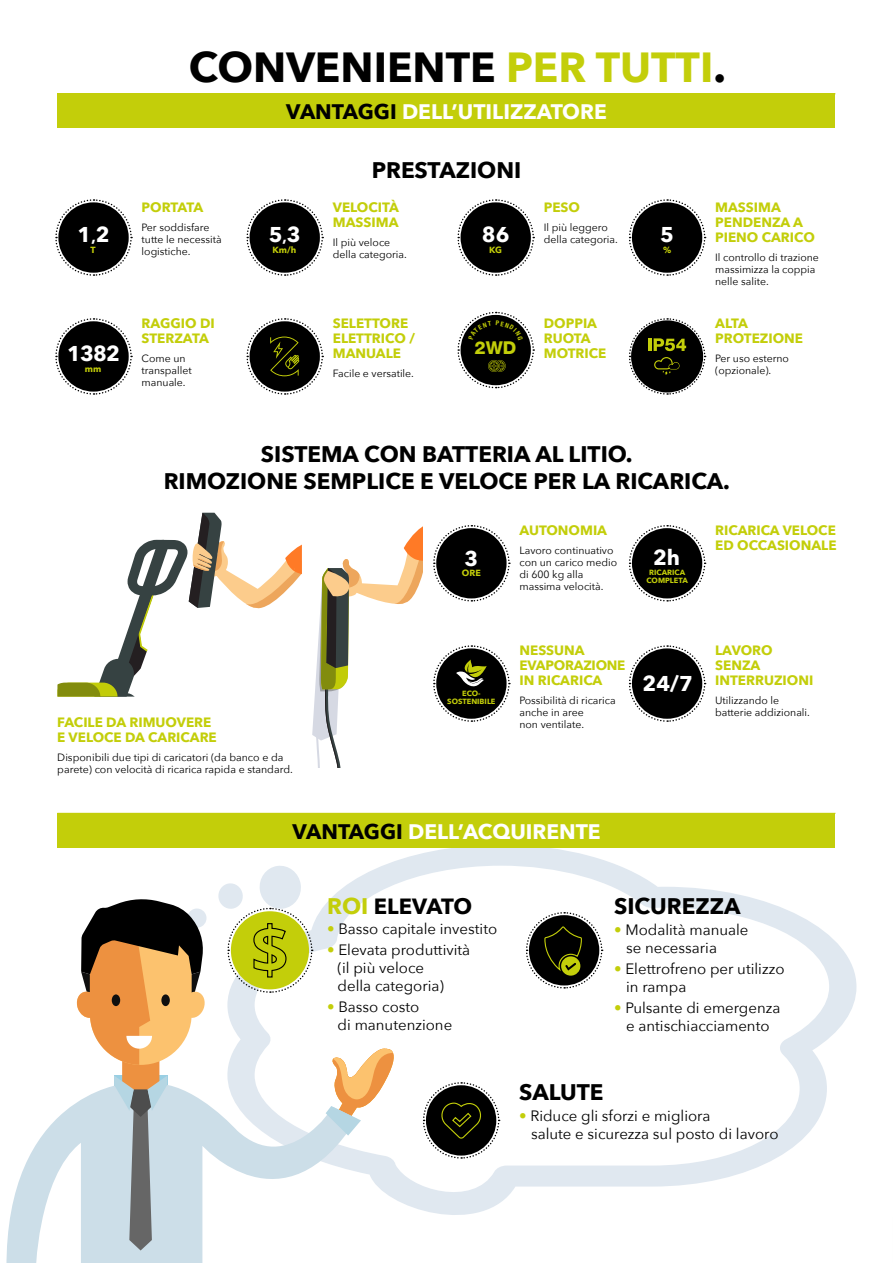
<style>
.page{position:relative;width:893px;height:1263px;background:#fff}
.page>*{position:absolute;margin:0;border:0;box-sizing:border-box;transform-origin:0 0}
.t1{font:700 42px "Avenir Next";color:#000}
.t2{font:700 22.5px/27px "Avenir Next";color:#000;text-align:center}
.t3{font:700 22.05px "Avenir Next";letter-spacing:-.015em;color:#000}
.t4{font:700 21.45px "Avenir Next";letter-spacing:-.02em;color:#fff}
.t5{font:700 21px "Avenir Next";color:#fff}
.t6{font:800 17.85px "Helvetica Neue LT Pro";color:#c3ce0a}
.t7{font:15px/18px "Avenir Next";color:#000}
.t8{font:700 13.5px/15px "Avenir Next";color:#c3ce0a}
.t9{font:700 13.5px "Avenir Next";letter-spacing:-.035em;color:#c3ce0a}
.t10{font:10.65px/12px "Avenir Next";color:#000}
.t11{font:10.5px/12px "Avenir Next";color:#000}
.t12{font:700 8.85px "Avenir Next";color:#c3ce0a}
.t13{font:700 7.5px/7.5px "Avenir Next";color:#c3ce0a;text-align:center}
.s1{color:#c3ce0a}
.s2{color:#000}
.s3{font-size:14.4px}
.s4{font-size:22.5px;color:#c3ce0a}
</style>
<div class="page">
<svg style="left:312px;top:527px;width:110px;height:240px"></svg>
<svg style="left:629px;top:645px;width:77px;height:77px"></svg>
<div style="left:632px;top:648px;width:70px;height:71px;background:#000;border-radius:50%"></div>
<svg style="left:227px;top:847px;width:629px;height:368px"></svg>
<div style="left:57px;top:94px;width:778px;height:34px;background:#c3ce0a"></div>
<div style="left:57px;top:813px;width:778px;height:34px;background:#c3ce0a"></div>
<svg style="left:422px;top:1081px;width:78px;height:78px"></svg>
<svg style="left:525px;top:911px;width:78px;height:78px"></svg>
<svg style="left:629px;top:525px;width:77px;height:77px"></svg>
<div style="left:632px;top:528px;width:70px;height:70px;background:#000;border-radius:50%"></div>
<svg style="left:55px;top:199px;width:78px;height:77px"></svg>
<div style="left:58px;top:202px;width:71px;height:71px;background:#000;border-radius:50%"></div>
<svg style="left:55px;top:318px;width:78px;height:77px"></svg>
<div style="left:58px;top:321px;width:71px;height:71px;background:#000;border-radius:50%"></div>
<svg style="left:433px;top:525px;width:77px;height:77px"></svg>
<div style="left:436px;top:528px;width:71px;height:70px;background:#000;border-radius:50%"></div>
<svg style="left:629px;top:199px;width:77px;height:77px"></svg>
<div style="left:632px;top:202px;width:70px;height:71px;background:#000;border-radius:50%"></div>
<svg style="left:629px;top:318px;width:77px;height:77px"></svg>
<svg style="left:218px;top:864px;width:95px;height:129px"></svg>
<svg style="left:457px;top:199px;width:78px;height:77px"></svg>
<div style="left:461px;top:202px;width:70px;height:71px;background:#000;border-radius:50%"></div>
<svg style="left:57px;top:512px;width:245px;height:185px"></svg>
<svg style="left:246px;top:199px;width:78px;height:77px"></svg>
<div style="left:250px;top:202px;width:70px;height:71px;background:#000;border-radius:50%"></div>
<svg style="left:246px;top:318px;width:78px;height:77px"></svg>
<svg style="left:6px;top:1084px;width:351px;height:179px"></svg>
<svg style="left:75px;top:899px;width:132px;height:351px"></svg>
<svg style="left:326px;top:1045px;width:80px;height:90px"></svg>
<svg style="left:433px;top:645px;width:77px;height:77px"></svg>
<svg style="left:457px;top:311px;width:78px;height:78px"></svg>
<h1 class="t1" style="left:189px;top:31px;width:539px">CONVENIENTE <span class="s1">PER TUTTI</span>.</h1>
<h3 class="t5" style="left:286px;top:94px;width:322px"><span class="s2">VANTAGGI</span> DELL’UTILIZZATORE</h3>
<h3 class="t4" style="left:78px;top:216px;width:33px">1<span class="s3">,</span>2</h3>
<p class="t12" style="left:91px;top:242px;width:7px">T</p>
<p class="t9" style="left:142px;top:196px;width:63px">PORTATA</p>
<p class="t11" style="left:142px;top:221px;width:82px">Per soddisfare tutte le necessità logistiche.</p>
<h3 class="t4" style="left:67px;top:335px;width:54px">1382</h3>
<p class="t12" style="left:85px;top:362px;width:18px">mm</p>
<p class="t8" style="left:142px;top:315px;width:75px">RAGGIO DI<br>STERZATA</p>
<p class="t11" style="left:142px;top:352px;width:52px">Come un transpallet manuale.</p>
<h3 class="t4" style="left:269px;top:216px;width:33px">5<span class="s3">,</span>3</h3>
<p class="t12" style="left:272px;top:242px;width:25px">Km/h</p>
<h2 class="t2" style="left:372px;top:156px;width:151px">PRESTAZIONI</h2>
<p class="t8" style="left:333px;top:199px;width:68px">VELOCITÀ<br>MASSIMA</p>
<p class="t11" style="left:333px;top:236px;width:76px">Il più veloce della categoria.</p>
<p class="t8" style="left:333px;top:315px;width:84px">SELETTORE<br>ELETTRICO /<br>MANUALE</p>
<p class="t11" style="left:333px;top:367px;width:83px">Facile e versatile.</p>
<h3 class="t4" style="left:482px;top:216px;width:29px">86</h3>
<p class="t12" style="left:489px;top:242px;width:14px">KG</p>
<h3 class="t6" style="left:474px;top:337px;width:43px">2WD</h3>
<p class="t8" style="left:544px;top:199px;width:38px">PESO</p>
<p class="t11" style="left:544px;top:221px;width:76px">Il più leggero della categoria.</p>
<p class="t8" style="left:544px;top:315px;width:64px">DOPPIA<br>RUOTA<br>MOTRICE</p>
<h3 class="t4" style="left:660px;top:216px;width:15px">5</h3>
<p class="t12" style="left:663px;top:242px;width:10px">%</p>
<p class="t8" style="left:715px;top:199px;width:101px">MASSIMA<br>PENDENZA A<br>PIENO CARICO</p>
<p class="t11" style="left:715px;top:251px;width:105px">Il controllo di trazione massimizza la coppia nelle salite.</p>
<p class="t8" style="left:715px;top:315px;width:89px">ALTA<br>PROTEZIONE</p>
<p class="t11" style="left:715px;top:352px;width:75px">Per uso esterno (opzionale).</p>
<h2 class="t2" style="left:164px;top:441px;width:568px">SISTEMA CON BATTERIA AL LITIO.<br>RIMOZIONE SEMPLICE E VELOCE PER LA RICARICA.</h2>
<h3 class="t5" style="left:465px;top:540px;width:15px">3</h3>
<p class="t12" style="left:462px;top:565px;width:20px">ORE</p>
<p class="t8" style="left:519px;top:522px;width:89px">AUTONOMIA</p>
<p class="t11" style="left:519px;top:544px;width:99px">Lavoro continuativo con un carico medio di 600 kg alla massima velocità.</p>
<h3 class="t4" style="left:653px;top:538px;width:28px">2h</h3>
<p class="t13" style="left:646px;top:569px;width:43px">RICARICA<br>COMPLETA</p>
<p class="t8" style="left:715px;top:522px;width:123px">RICARICA VELOCE<br>ED OCCASIONALE</p>
<p class="t8" style="left:57px;top:714px;width:161px">FACILE DA RIMUOVERE<br>E VELOCE DA CARICARE</p>
<p class="t10" style="left:57px;top:751px;width:237px">Disponibili due tipi di caricatori (da banco e da parete) con velocità di ricarica rapida e standard.</p>
<p class="t13" style="left:462px;top:690px;width:20px">ECO-</p>
<p class="t13" style="left:447px;top:697px;width:50px">SOSTENIBILE</p>
<p class="t8" style="left:519px;top:642px;width:108px">NESSUNA<br>EVAPORAZIONE<br>IN RICARICA</p>
<p class="t11" style="left:519px;top:694px;width:98px">Possibilità di ricarica anche in aree<br>non ventilate.</p>
<h3 class="t4" style="left:643px;top:665px;width:52px">24/7</h3>
<h3 class="t5" style="left:292px;top:813px;width:310px"><span class="s2">VANTAGGI</span> DELL’ACQUIRENTE</h3>
<p class="t8" style="left:715px;top:642px;width:100px">LAVORO<br>SENZA<br>INTERRUZIONI</p>
<p class="t11" style="left:715px;top:694px;width:96px">Utilizzando le batterie addizionali.</p>
<h3 class="t3" style="left:327px;top:887px;width:146px"><span class="s4">ROI</span> ELEVATO</h3>
<h3 class="t7" style="left:327px;top:919px;width:172px"><span class="s1">•</span> Basso capitale investito</h3>
<h3 class="t7" style="left:338px;top:940px;width:134px;text-indent:-10px"><span class="s1">•</span> Elevata produttività (il più veloce<br>della categoria)</h3>
<h3 class="t7" style="left:338px;top:997px;width:116px;text-indent:-10px"><span class="s1">•</span> Basso costo<br>di manutenzione</h3>
<h2 class="t2" style="left:614px;top:892px;width:128px">SICUREZZA</h2>
<h3 class="t7" style="left:626px;top:920px;width:124px;text-indent:-12px"><span class="s1">•</span> Modalità manuale se necessaria</h3>
<h3 class="t7" style="left:626px;top:959px;width:160px;text-indent:-12px"><span class="s1">•</span> Elettrofreno per utilizzo in rampa</h3>
<h3 class="t7" style="left:614px;top:998px;width:168px;text-align:center"><span class="s1">•</span> Pulsante di emergenza e antischiacciamento</h3>
<h2 class="t2" style="left:519px;top:1078px;width:86px">SALUTE</h2>
<h3 class="t7" style="left:531px;top:1106px;width:249px;text-indent:-12px"><span class="s1">•</span> Riduce gli sforzi e migliora<br>salute e sicurezza sul posto di lavoro</h3>
</div>
